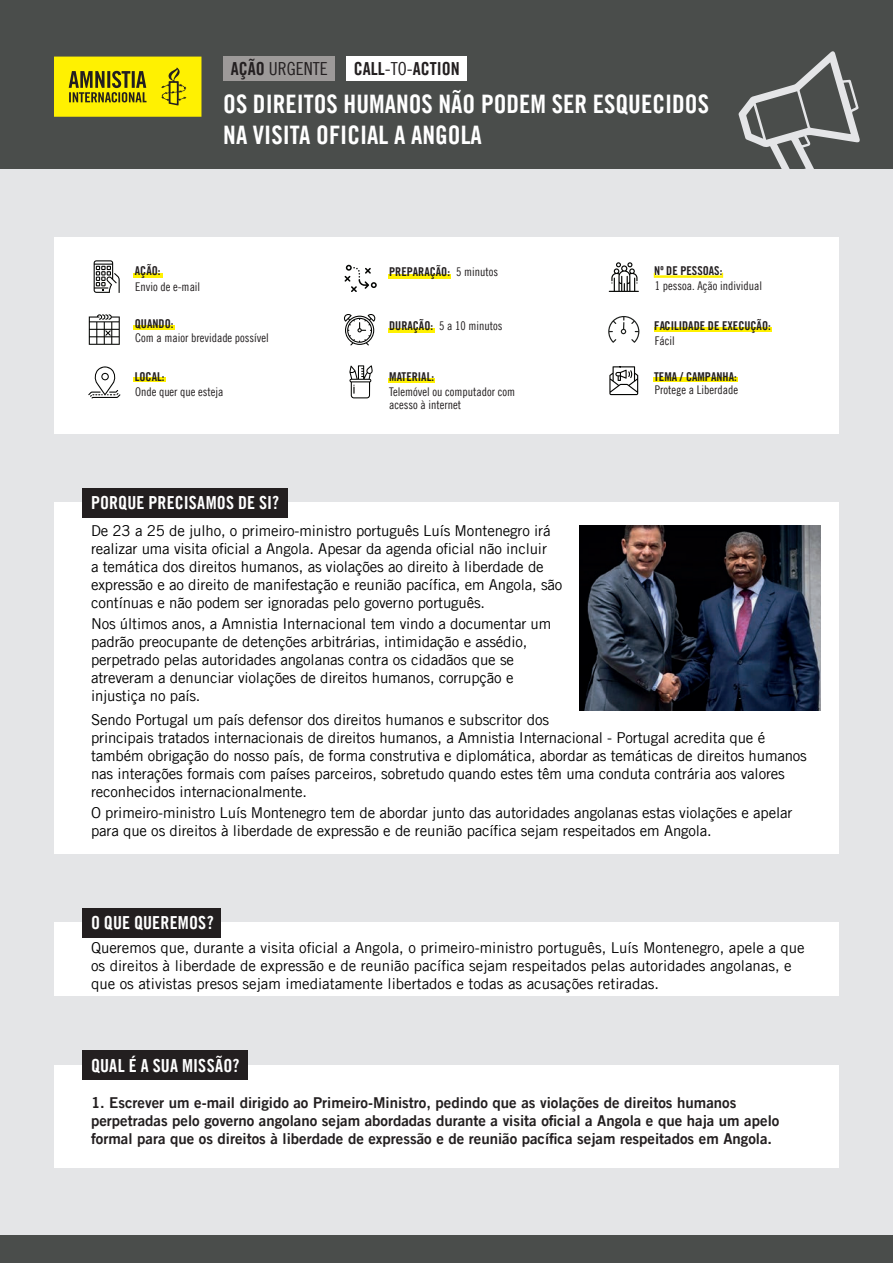
<style>
.page{position:relative;width:893px;height:1263px;background:#e4e5e7}
.page>*{position:absolute;margin:0;border:0;box-sizing:border-box;transform-origin:0 0}
.t1{font:25.5px/30.6px "Amnesty Trade Gothic Bd Cn 20";color:#fff}
.t2{font:18px "Amnesty Trade Gothic Bd Cn 20";letter-spacing:.01em;color:#fff}
.t3{font:18px "Amnesty Trade Gothic Bd Cn 20";color:#231f20}
.t4{font:18px "Amnesty Trade Gothic Cn 18";color:#231f20}
.t5{font:15px/18px "Amnesty Trade Gothic";letter-spacing:-.01em;color:#000001}
.t6{font:15px/18px "Amnesty Trade Gothic Bd 2";color:#231f20}
.t7{font:12.15px "Amnesty Trade Gothic Bd Cn 20";color:#231f20}
.t8{font:12px/13.5px "Amnesty Trade Gothic Cn 18";color:#231f20}
.s1{font-family:"Amnesty Trade Gothic Bd Cn 20"}
.s2{font-family:"Amnesty Trade Gothic Cn 18"}
</style>
<div class="page">
<div style="left:0;top:0;width:893px;height:168px;background:#4a4d4b"></div>
<svg style="left:738px;top:51px;width:122px;height:118px"></svg>
<div style="left:0;top:1236px;width:893px;height:27px;background:#4a4d4b"></div>
<div style="left:54px;top:237px;width:785px;height:197px;background:#fff"></div>
<div style="left:54px;top:503px;width:785px;height:351px;background:#fff"></div>
<div style="left:82px;top:488px;width:206px;height:29px;background:#231f20"></div>
<div style="left:54px;top:923px;width:785px;height:73px;background:#fff"></div>
<div style="left:82px;top:908px;width:139px;height:29px;background:#231f20"></div>
<div style="left:54px;top:1065px;width:785px;height:102px;background:#fff"></div>
<div style="left:82px;top:1050px;width:166px;height:29px;background:#231f20"></div>
<div style="left:388px;top:378px;width:47px;height:5px;background:#fff101"></div>
<div style="left:654px;top:327px;width:117px;height:5px;background:#fff101"></div>
<div style="left:133px;top:377px;width:33px;height:5px;background:#fff101"></div>
<svg style="left:344px;top:314px;width:32px;height:31px"></svg>
<svg style="left:89px;top:314px;width:31px;height:31px"></svg>
<svg style="left:94px;top:260px;width:26px;height:33px"></svg>
<svg style="left:88px;top:366px;width:32px;height:32px"></svg>
<svg style="left:609px;top:262px;width:30px;height:30px"></svg>
<svg style="left:609px;top:366px;width:29px;height:29px"></svg>
<svg style="left:349px;top:365px;width:24px;height:33px"></svg>
<svg style="left:345px;top:265px;width:32px;height:27px"></svg>
<svg style="left:608px;top:316px;width:31px;height:27px"></svg>
<div style="left:133px;top:273px;width:29px;height:5px;background:#fff101"></div>
<hr style="left:388px;top:274px;width:63px;height:4px;background:#fff101">
<div style="left:388px;top:328px;width:46px;height:5px;background:#fff101"></div>
<svg style="left:654px;top:273px;width:69px;height:5px"></svg>
<div style="left:133px;top:325px;width:42px;height:5px;background:#fff101"></div>
<hr style="left:654px;top:378px;width:84px;height:4px;background:#fff101">
<div style="left:223px;top:57px;width:112px;height:24px;background:#9d9a99"></div>
<div style="left:346px;top:57px;width:121px;height:24px;background:#fff"></div>
<svg style="left:54px;top:57px;width:147px;height:60px"></svg>
<img style="left:579px;top:525px;width:241px;height:185px">
<p class="t4" style="left:231px;top:62px;width:98px"><span class="s1">AÇÃO</span> URGENTE</p>
<p class="t3" style="left:354px;top:61px;width:107px">CALL<span class="s2">-TO-</span>ACTION</p>
<h1 class="t1" style="left:223px;top:91px;width:487px">OS DIREITOS HUMANOS NÃO PODEM SER ESQUECIDOS<br>NA VISITA OFICIAL A ANGOLA</h1>
<p class="t7" style="left:135px;top:266px;width:27px">AÇÃO:</p>
<p class="t8" style="left:135px;top:281px;width:67px">Envio de e-mail</p>
<p class="t7" style="left:389px;top:267px;width:62px">PREPARAÇÃO:</p>
<p class="t8" style="left:456px;top:267px;width:43px">5 minutos</p>
<p class="t7" style="left:654px;top:266px;width:70px">Nº DE PESSOAS:</p>
<p class="t8" style="left:655px;top:280px;width:109px">1 pessoa. Ação individual</p>
<p class="t7" style="left:135px;top:319px;width:40px">QUANDO:</p>
<p class="t8" style="left:135px;top:332px;width:135px">Com a maior brevidade possível</p>
<p class="t7" style="left:135px;top:371px;width:31px">LOCAL:</p>
<p class="t7" style="left:389px;top:321px;width:45px">DURAÇÃO:</p>
<p class="t7" style="left:389px;top:372px;width:46px">MATERIAL:</p>
<p class="t7" style="left:654px;top:371px;width:84px">TEMA / CAMPANHA:</p>
<p class="t7" style="left:654px;top:321px;width:118px">FACILIDADE DE EXECUÇÃO:</p>
<p class="t8" style="left:439px;top:320px;width:65px">5 a 10 minutos</p>
<p class="t8" style="left:655px;top:335px;width:21px">Fácil</p>
<p class="t8" style="left:135px;top:386px;width:90px">Onde quer que esteja</p>
<p class="t8" style="left:389px;top:386px;width:127px">Telemóvel ou computador com acesso à internet</p>
<p class="t8" style="left:655px;top:385px;width:85px">Protege a Liberdade</p>
<p class="t2" style="left:91px;top:495px;width:190px">PORQUE PRECISAMOS DE SI?</p>
<p class="t5" style="left:91px;top:523px;width:473px">De 23 a 25 de julho, o primeiro-ministro português Luís Montenegro irá realizar uma visita oficial a Angola. Apesar da agenda oficial não incluir<br>a temática dos direitos humanos, as violações ao direito à liberdade de expressão e ao direito de manifestação e reunião pacífica, em Angola, são contínuas e não podem ser ignoradas pelo governo português.</p>
<p class="t5" style="left:91px;top:616px;width:462px">Nos últimos anos, a Amnistia Internacional tem vindo a documentar um padrão preocupante de detenções arbitrárias, intimidação e assédio, perpetrado pelas autoridades angolanas contra os cidadãos que se atreveram a denunciar violações de direitos humanos, corrupção e injustiça no país.</p>
<p class="t5" style="left:91px;top:712px;width:717px">Sendo Portugal um país defensor dos direitos humanos e subscritor dos<br>principais tratados internacionais de direitos humanos, a Amnistia Internacional - Portugal acredita que é também obrigação do nosso país, de forma construtiva e diplomática, abordar as temáticas de direitos humanos nas interações formais com países parceiros, sobretudo quando estes têm uma conduta contrária aos valores reconhecidos internacionalmente.</p>
<p class="t5" style="left:91px;top:805px;width:703px">O primeiro-ministro Luís Montenegro tem de abordar junto das autoridades angolanas estas violações e apelar para que os direitos à liberdade de expressão e de reunião pacífica sejam respeitados em Angola.</p>
<p class="t2" style="left:91px;top:915px;width:124px">O QUE QUEREMOS?</p>
<p class="t5" style="left:91px;top:938px;width:715px">Queremos que, durante a visita oficial a Angola, o primeiro-ministro português, Luís Montenegro, apele a que os direitos à liberdade de expressão e de reunião pacífica sejam respeitados pelas autoridades angolanas, e que os ativistas presos sejam imediatamente libertados e todas as acusações retiradas.</p>
<p class="t2" style="left:91px;top:1059px;width:150px">QUAL É A SUA MISSÃO?</p>
<p class="t6" style="left:91px;top:1095px;width:690px">1. Escrever um e-mail dirigido ao Primeiro-Ministro, pedindo que as violações de direitos humanos perpetradas pelo governo angolano sejam abordadas durante a visita oficial a Angola e que haja um apelo formal para que os direitos à liberdade de expressão e de reunião pacífica sejam respeitados em Angola.</p>
</div>
